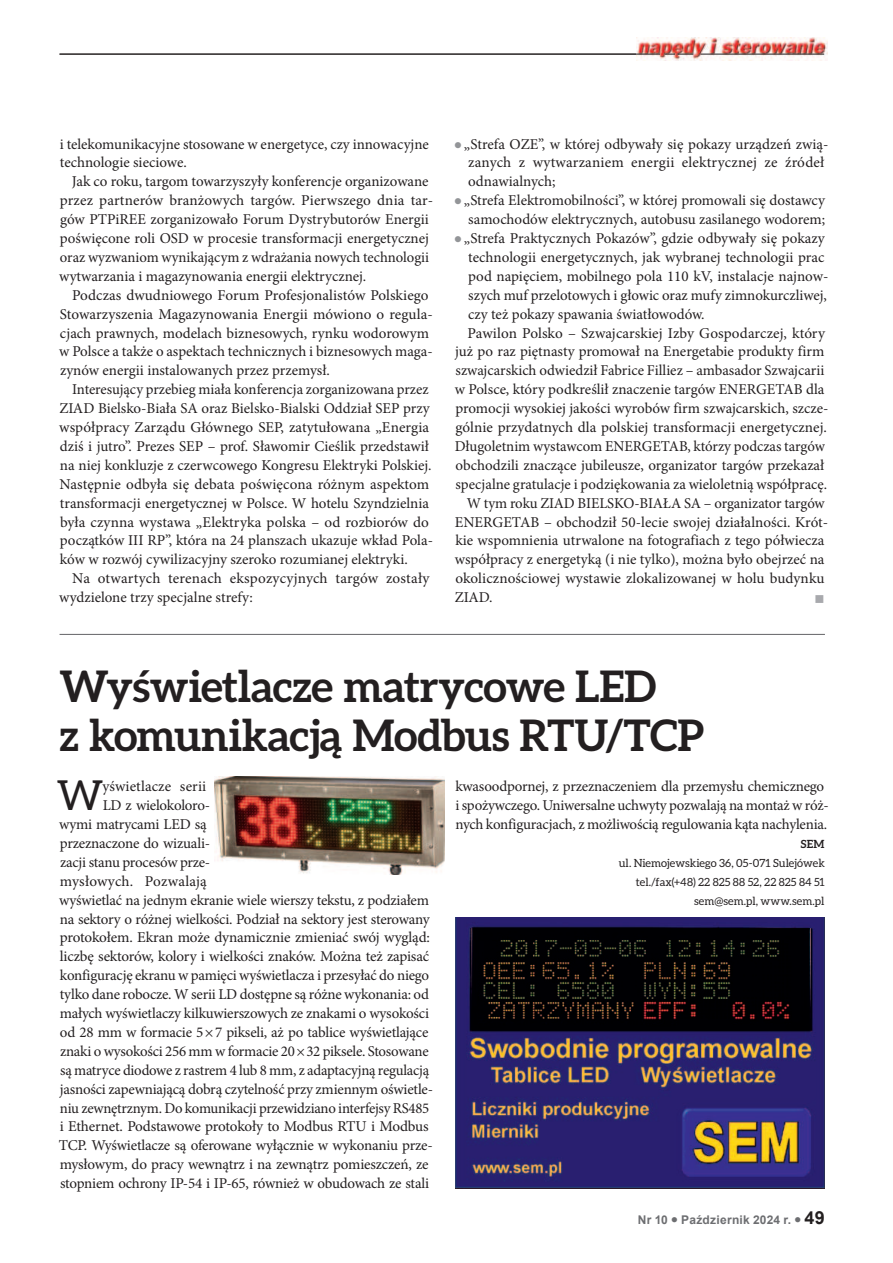
<style>
.page{position:relative;width:893px;height:1263px;background:#fff}
.page>*{position:absolute;margin:0;border:0;box-sizing:border-box;transform-origin:0 0}
.t1{font:700 43.5px/49.5px "Aleo";letter-spacing:-.015em;color:#231f20}
.t2{font:41.4px "Aleo";color:#231f20}
.t3{font:15px/18.9px "Minion Pro";letter-spacing:-.005em;color:#231f20}
.t4{font:15px "Minion Pro";letter-spacing:.015em;color:#231f20}
.t5{font:13.5px "Wingdings";color:#a8a9ad}
.t6{font:700 12px "Arial";letter-spacing:.02em;color:#6d6e71}
.t7{font:11.25px/18.9px "Aleo";letter-spacing:.005em;color:#231f20;text-align:right}
.t8{font:700 11.25px "Aleo";color:#231f20}
.s1{color:#939598}
.s2{font-size:18px;color:#231f20}
</style>
<div class="page">
<img style="left:636px;top:38px;width:191px;height:22px">
<hr style="left:60px;top:54px;width:600px;height:1px;background:#231f20">
<svg style="left:665px;top:54px;width:28px;height:1px"></svg>
<hr style="left:700px;top:54px;width:124px;height:1px;background:#231f20">
<img style="left:214px;top:777px;width:230px;height:98px">
<img style="left:455px;top:918px;width:370px;height:270px">
<hr style="left:60px;top:634px;width:765px;height:1px;background:#636366">
<p class="t3" style="left:60px;top:135px;width:370px">i telekomunikacyjne stosowane w energetyce, czy innowacyjne technologie sieciowe.</p>
<p class="t3" style="left:59px;top:173px;width:375px;text-indent:13px">Jak co roku, targom towarzyszyły konferencje organizowane przez partnerów branżowych targów. Pierwszego dnia tar&shy;gów PTPiREE zorganizowało Forum Dystrybutorów Energii poświęcone roli OSD w procesie transformacji energetycznej oraz wyzwaniom wynikającym z wdrażania nowych technologii wytwarzania i magazynowania energii elektrycznej.</p>
<p class="t3" style="left:59px;top:286px;width:375px;text-indent:13px">Podczas dwudniowego Forum Profesjonalistów Polskiego Stowarzyszenia Magazynowania Energii mówiono o regula&shy;cjach prawnych, modelach biznesowych, rynku wodorowym w Polsce a także o aspektach technicznych i biznesowych maga&shy;zynów energii instalowanych przez przemysł.</p>
<p class="t3" style="left:59px;top:381px;width:375px;text-indent:13px">Interesujący przebieg miała konferencja zorganizowana przez ZIAD Bielsko-Biała SA oraz Bielsko-Bialski Oddział SEP przy współpracy Zarządu Głównego SEP, zatytułowana „Energia dziś i jutro”. Prezes SEP – prof. Sławomir Cieślik przedstawił na niej konkluzje z czerwcowego Kongresu Elektryki Polskiej.<br>Następnie odbyła się debata poświęcona różnym aspektom transformacji energetycznej w Polsce. W hotelu Szyndzielnia była czynna wystawa „Elektryka polska – od rozbiorów do początków III RP”, która na 24 planszach ukazuje wkład Pola&shy;ków w rozwój cywilizacyjny szeroko rozumianej elektryki.</p>
<p class="t3" style="left:59px;top:570px;width:372px;text-indent:13px">Na otwartych terenach ekspozycyjnych targów zostały wydzielone trzy specjalne strefy:</p>
<p class="t3" style="left:468px;top:135px;width:362px;text-indent:-14px"><span class="s1">●</span> „Strefa OZE”, w której odbywały się pokazy urządzeń zwią&shy;zanych z wytwarzaniem energii elektrycznej ze źródeł odnawialnych;</p>
<p class="t3" style="left:454px;top:192px;width:372px;text-align:right"><span class="s1">●</span> „Strefa Elektromobilności”, w której promowali się dostawcy samochodów elektrycznych, autobusu zasilanego wodorem;</p>
<p class="t3" style="left:454px;top:229px;width:372px"><span class="s1">●</span> „Strefa Praktycznych Pokazów”, gdzie odbywały się pokazy</p>
<p class="t3" style="left:468px;top:248px;width:358px">technologii energetycznych, jak wybranej technologii prac</p>
<p class="t3" style="left:468px;top:267px;width:362px">pod napięciem, mobilnego pola 110 kV, instalacje najnow-</p>
<p class="t3" style="left:468px;top:286px;width:360px">szych muf przelotowych i głowic oraz mufy zimnokurczliwej,</p>
<p class="t3" style="left:468px;top:305px;width:238px">czy też pokazy spawania światłowodów.</p>
<p class="t3" style="left:468px;top:324px;width:359px">Pawilon Polsko – Szwajcarskiej Izby Gospodarczej, który</p>
<p class="t3" style="left:455px;top:343px;width:371px">już po raz piętnasty promował na Energetabie produkty firm</p>
<p class="t3" style="left:456px;top:362px;width:370px">szwajcarskich odwiedził Fabrice Filliez – ambasador Szwajcarii</p>
<p class="t3" style="left:455px;top:381px;width:371px">w Polsce, który podkreślił znaczenie targów ENERGETAB dla</p>
<p class="t3" style="left:455px;top:399px;width:375px">promocji wysokiej jakości wyrobów firm szwajcarskich, szcze-</p>
<p class="t3" style="left:456px;top:418px;width:373px">gólnie przydatnych dla polskiej transformacji energetycznej.</p>
<p class="t3" style="left:455px;top:437px;width:372px">Długoletnim wystawcom ENERGETAB, którzy podczas targów</p>
<p class="t3" style="left:455px;top:456px;width:370px">obchodzili znaczące jubileusze, organizator targów przekazał</p>
<p class="t3" style="left:456px;top:475px;width:373px">specjalne gratulacje i podziękowania za wieloletnią współpracę.</p>
<p class="t3" style="left:467px;top:494px;width:359px">W tym roku ZIAD BIELSKO-BIAŁA SA – organizator targów</p>
<p class="t3" style="left:455px;top:513px;width:375px">ENERGETAB – obchodził 50-lecie swojej działalności. Krót-</p>
<p class="t3" style="left:455px;top:532px;width:371px">kie wspomnienia utrwalone na fotografiach z tego półwiecza</p>
<p class="t3" style="left:455px;top:551px;width:371px">współpracy z energetyką (i nie tylko), można było obejrzeć na</p>
<p class="t3" style="left:455px;top:570px;width:371px">okolicznościowej wystawie zlokalizowanej w holu budynku</p>
<p class="t3" style="left:455px;top:588px;width:39px">ZIAD.</p>
<p class="t5" style="left:814px;top:591px;width:12px">■</p>
<h1 class="t1" style="left:60px;top:664px;width:646px">Wyświetlacze matrycowe LeD<br>z komunikacją modbus RTu/TCP</h1>
<p class="t3" style="left:455px;top:777px;width:375px">kwasoodpornej, z przeznaczeniem dla przemysłu chemicznego i spożywczego. Uniwersalne uchwyty pozwalają na montaż w róż&shy;nych konfiguracjach, z możliwością regulowania kąta nachylenia.</p>
<p class="t8" style="left:801px;top:839px;width:25px">Sem</p>
<p class="t7" style="left:619px;top:853px;width:208px">ul. Niemojewskiego 36, 05-071 Sulejówek tel./fax(+48) 22 825 88 52, 22 825 84 51 sem@sem.pl, www.sem.pl</p>
<h2 class="t2" style="left:57px;top:772px;width:48px">W</h2>
<p class="t3" style="left:102px;top:777px;width:105px">yświetlacze serii</p>
<p class="t3" style="left:103px;top:796px;width:109px">LD z wielokoloro-</p>
<p class="t3" style="left:59px;top:815px;width:149px">wymi matrycami LED są</p>
<p class="t3" style="left:60px;top:834px;width:152px">przeznaczone do wizuali-</p>
<p class="t3" style="left:60px;top:853px;width:152px">zacji stanu procesów prze-</p>
<p class="t4" style="left:60px;top:873px;width:149px">mysłowych. Pozwalają</p>
<p class="t3" style="left:59px;top:891px;width:371px">wyświetlać na jednym ekranie wiele wierszy tekstu, z podziałem</p>
<p class="t3" style="left:60px;top:910px;width:371px">na sektory o różnej wielkości. Podział na sektory jest sterowany</p>
<p class="t3" style="left:60px;top:929px;width:372px">protokołem. Ekran może dynamicznie zmieniać swój wygląd:</p>
<p class="t3" style="left:60px;top:948px;width:371px">liczbę sektorów, kolory i wielkości znaków. Można też zapisać</p>
<p class="t3" style="left:60px;top:966px;width:371px">konfigurację ekranu w pamięci wyświetlacza i przesyłać do niego</p>
<p class="t3" style="left:60px;top:985px;width:371px">tylko dane robocze. W serii LD dostępne są różne wykonania: od</p>
<p class="t3" style="left:60px;top:1004px;width:371px">małych wyświetlaczy kilkuwierszowych ze znakami o wysokości</p>
<p class="t3" style="left:60px;top:1023px;width:370px">od 28 mm w formacie 5 × 7 pikseli, aż po tablice wyświetlające</p>
<p class="t3" style="left:60px;top:1042px;width:370px">znaki o wysokości 256 mm w formacie 20 × 32 piksele. Stosowane</p>
<p class="t3" style="left:60px;top:1061px;width:371px">są matryce diodowe z rastrem 4 lub 8 mm, z adaptacyjną regulacją</p>
<p class="t3" style="left:60px;top:1080px;width:375px">jasności zapewniającą dobrą czytelność przy zmiennym oświetle-</p>
<p class="t3" style="left:60px;top:1099px;width:371px">niu zewnętrznym. Do komunikacji przewidziano interfejsy RS485</p>
<p class="t3" style="left:60px;top:1118px;width:370px">i Ethernet. Podstawowe protokoły to Modbus RTU i Modbus</p>
<p class="t3" style="left:59px;top:1137px;width:376px">TCP. Wyświetlacze są oferowane wyłącznie w wykonaniu prze-</p>
<p class="t3" style="left:60px;top:1155px;width:370px">mysłowym, do pracy wewnątrz i na zewnątrz pomieszczeń, ze</p>
<p class="t3" style="left:60px;top:1174px;width:370px">stopniem ochrony IP-54 i IP-65, również w obudowach ze stali</p>
<p class="t6" style="left:638px;top:1213px;width:188px">Nr 10 ● Październik 2024 r. ● <span class="s2">49</span></p>
</div>
